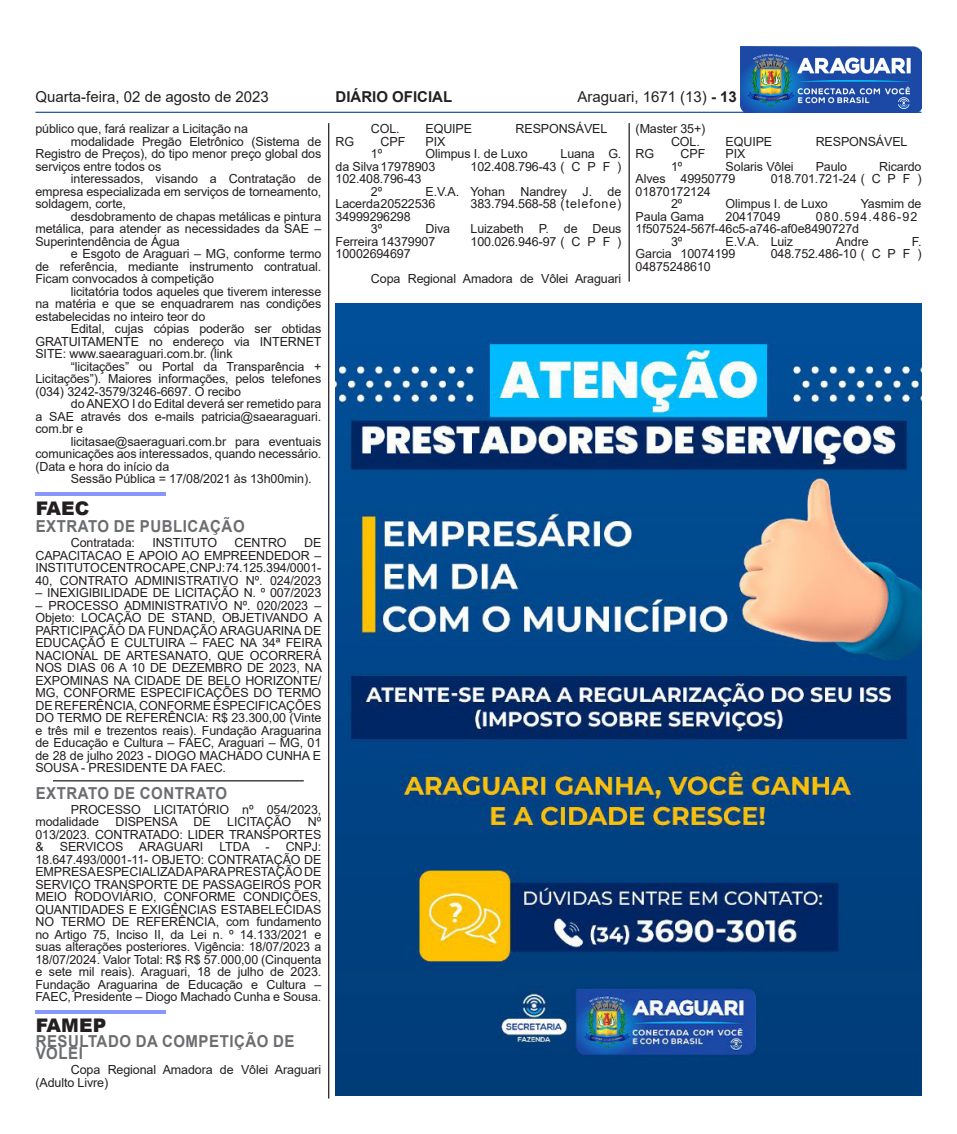
<style>
.page{position:relative;width:957px;height:1134px;background:#fff}
.page>*{position:absolute;margin:0;border:0;box-sizing:border-box;transform-origin:0 0}
.t1{font:900 18.75px "Arial";letter-spacing:.005em;color:#231f20}
.t2{font:700 16.5px/12.5px "Arial";letter-spacing:.035em;color:#6c6d70;scale:.91 1}
.t3{font:15px "Arial";color:#231f20}
.t4{font:700 15px "Arial";color:#231f20}
.t5{font:12.5px/12.5px "Arial";letter-spacing:-.01em;color:#231f20;text-align:justify}
.t6{font:12.5px "Arial";letter-spacing:.03em;color:#231f20}
.s1{font-weight:700}
</style>
<div class="page">
<hr style="left:35px;top:112px;width:886px;height:1px;background:#1c56a5">
<img style="left:741px;top:46px;width:180px;height:66px">
<hr style="left:328px;top:123px;width:1px;height:975px;background:#231f20">
<hr style="left:35px;top:1010px;width:131px;height:4px;background:#8897ff">
<hr style="left:35px;top:492px;width:131px;height:4px;background:#8897ff">
<hr style="left:53px;top:780px;width:251px;height:1px;background:#231f20">
<img style="left:335px;top:304px;width:586px;height:791px">
<hr style="left:628px;top:123px;width:2px;height:159px;background:#231f20">
<p class="t3" style="left:35px;top:87px;width:235px">Quarta-feira, 02 de agosto de 2023</p>
<p class="t4" style="left:335px;top:86px;width:118px">DIÁRIO OFICIAL</p>
<p class="t3" style="left:577px;top:87px;width:161px">Araguari, 1671 (13) <span class="s1">- 13</span></p>
<p class="t5" style="left:35px;top:122px;width:214px">público que, fará realizar a Licitação na</p>
<p class="t5" style="left:35px;top:135px;width:287px;text-indent:35px">modalidade Pregão Eletrônico (Sistema de Registro de Preços), do tipo menor preço global dos serviços entre todos os</p>
<p class="t5" style="left:35px;top:172px;width:287px;text-indent:35px">interessados, visando a Contratação de empresa especializada em serviços de torneamento, soldagem, corte,</p>
<p class="t5" style="left:35px;top:210px;width:287px;text-indent:35px">desdobramento de chapas metálicas e pintura metálica, para atender as necessidades da SAE – Superintendência de Água</p>
<p class="t5" style="left:35px;top:247px;width:287px;text-indent:35px">e Esgoto de Araguari – MG, conforme termo de referência, mediante instrumento contratual.<br>Ficam convocados à competição</p>
<p class="t5" style="left:35px;top:285px;width:287px;text-indent:35px">licitatória todos aqueles que tiverem interesse na matéria e que se enquadrarem nas condições estabelecidas no inteiro teor do</p>
<p class="t5" style="left:35px;top:322px;width:288px;text-indent:35px">Edital, cujas cópias poderão ser obtidas GRATUITAMENTE no endereço via INTERNET SITE: www.saearaguari.com.br. (link</p>
<p class="t5" style="left:35px;top:360px;width:287px;text-indent:35px">“licitações” ou Portal da Transparência + Licitações”). Maiores informações, pelos telefones (034) 3242-3579/3246-6697. O recibo</p>
<p class="t5" style="left:35px;top:397px;width:287px;text-indent:35px">do ANEXO I do Edital deverá ser remetido para a SAE através dos e-mails patricia@saearaguari. com.br e</p>
<p class="t5" style="left:35px;top:435px;width:287px;text-indent:35px">licitasae@saeraguari.com.br para eventuais comunicações aos interessados, quando necessário. (Data e hora do início da</p>
<p class="t5" style="left:71px;top:472px;width:242px">Sessão Pública = 17/08/2021 às 13h00min).</p>
<p class="t1" style="left:36px;top:494px;width:55px">FAEC</p>
<p class="t2" style="left:36px;top:520px;width:231px">EXTRATO DE PUBLICAÇÃO</p>
<p class="t5" style="left:71px;top:536px;width:66px">Contratada:</p>
<p class="t5" style="left:152px;top:536px;width:66px">INSTITUTO</p>
<p class="t5" style="left:234px;top:536px;width:54px">CENTRO</p>
<p class="t5" style="left:35px;top:536px;width:287px;text-indent:269px">DE CAPACITACAO E APOIO AO EMPREENDEDOR – INSTITUTO CENTRO CAPE, CNPJ: 74.125.394/0001- 40, CONTRATO ADMINISTRATIVO Nº. 024/2023</p>
<p class="t5" style="left:35px;top:586px;width:287px">– INEXIGIBILIDADE DE LICITAÇÃO N. º 007/2023</p>
<p class="t5" style="left:35px;top:599px;width:288px">– PROCESSO ADMINISTRATIVO Nº. 020/2023 – Objeto: LOCAÇÃO DE STAND, OBJETIVANDO A PARTICIPAÇÃO DA FUNDAÇÃO ARAGUARINA DE EDUCAÇÃO E CULTUIRA – FAEC NA 34ª FEIRA NACIONAL DE ARTESANATO, QUE OCORRERÁ NOS DIAS 06 A 10 DE DEZEMBRO DE 2023, NA EXPOMINAS NA CIDADE DE BELO HORIZONTE/ MG, CONFORME ESPECIFICAÇÕES DO TERMO DE REFERÊNCIA, CONFORME ESPECIFICAÇÕES DO TERMO DE REFERÊNCIA: R$ 23.300,00 (Vinte e três mil e trezentos reais). Fundação Araguarina de Educação e Cultura – FAEC, Araguari – MG, 01 de 28 de julho 2023 - DIOGO MACHADO CUNHA E SOUSA - PRESIDENTE DA FAEC.</p>
<p class="t2" style="left:36px;top:787px;width:212px">EXTRATO DE CONTRATO</p>
<p class="t5" style="left:35px;top:803px;width:287px;text-indent:35px">PROCESSO LICITATÓRIO nº 054/2023, modalidade</p>
<p class="t5" style="left:115px;top:816px;width:64px">DISPENSA</p>
<p class="t5" style="left:194px;top:816px;width:19px">DE</p>
<p class="t5" style="left:227px;top:816px;width:66px">LICITAÇÃO</p>
<p class="t5" style="left:35px;top:816px;width:287px;text-indent:272px">Nº 013/2023. CONTRATADO: LIDER TRANSPORTES &amp;</p>
<p class="t5" style="left:60px;top:841px;width:145px">SERVICOS ARAGUARI</p>
<p class="t5" style="left:219px;top:841px;width:52px">LTDA -</p>
<p class="t5" style="left:35px;top:841px;width:287px;text-indent:250px">CNPJ:<br>18.647.493/0001-11- OBJETO: CONTRATAÇÃO DE EMPRESA ESPECIALIZADA PARA PRESTAÇÃO DE SERVIÇO TRANSPORTE DE PASSAGEIROS POR MEIO RODOVIÁRIO, CONFORME CONDIÇÕES, QUANTIDADES E EXIGÊNCIAS ESTABELECIDAS NO TERMO DE REFERÊNCIA, com fundamento no Artigo 75, Inciso II, da Lei n. º 14.133/2021 e suas alterações posteriores. Vigência: 18/07/2023 a 18/07/2024. Valor Total: R$ R$ 57.000,00 (Cinquenta e sete mil reais). Araguari, 18 de julho de 2023.<br>Fundação Araguarina de Educação e Cultura – FAEC, Presidente – Diogo Machado Cunha e Sousa.</p>
<p class="t1" style="left:36px;top:1011px;width:72px">FAMEP</p>
<p class="t2" style="left:36px;top:1035px;width:286px">RESULTADO DA COMPETIÇÃO DE<br>VOLEI</p>
<p class="t5" style="left:35px;top:1063px;width:287px;text-indent:35px">Copa Regional Amadora de Vôlei Araguari (Adulto Livre)</p>
<p class="t5" style="left:371px;top:122px;width:30px">COL.</p>
<p class="t5" style="left:425px;top:122px;width:48px">EQUIPE</p>
<p class="t5" style="left:515px;top:122px;width:93px">RESPONSÁVEL</p>
<p class="t5" style="left:335px;top:135px;width:20px">RG</p>
<p class="t5" style="left:380px;top:135px;width:26px">CPF</p>
<p class="t5" style="left:425px;top:135px;width:21px">PIX</p>
<p class="t5" style="left:371px;top:147px;width:13px">1º</p>
<p class="t5" style="left:425px;top:147px;width:104px">Olimpus I. de Luxo</p>
<p class="t5" style="left:560px;top:147px;width:62px">Luana G.</p>
<p class="t5" style="left:335px;top:160px;width:101px">da Silva17978903</p>
<p class="t5" style="left:470px;top:160px;width:152px">102.408.796-43 ( C P F )</p>
<p class="t5" style="left:335px;top:172px;width:87px">102.408.796-43</p>
<p class="t5" style="left:371px;top:185px;width:13px">2º</p>
<p class="t5" style="left:335px;top:185px;width:287px;text-indent:90px">E.V.A. Yohan Nandrey J. de<br>Lacerda20522536</p>
<p class="t6" style="left:470px;top:195px;width:152px">383.794.568-58 (telefone)</p>
<p class="t5" style="left:335px;top:210px;width:77px">34999296298</p>
<p class="t5" style="left:371px;top:222px;width:13px">3º</p>
<p class="t5" style="left:425px;top:222px;width:26px">Diva</p>
<p class="t5" style="left:470px;top:222px;width:152px">Luizabeth P. de Deus</p>
<p class="t5" style="left:335px;top:235px;width:101px">Ferreira 14379907</p>
<p class="t5" style="left:470px;top:235px;width:152px">100.026.946-97 ( C P F )</p>
<p class="t5" style="left:335px;top:247px;width:77px">10002694697</p>
<p class="t5" style="left:371px;top:272px;width:252px">Copa Regional Amadora de Vôlei Araguari</p>
<p class="t5" style="left:635px;top:122px;width:71px">(Master 35+)</p>
<p class="t5" style="left:671px;top:135px;width:30px">COL.</p>
<p class="t5" style="left:725px;top:135px;width:48px">EQUIPE</p>
<p class="t5" style="left:815px;top:135px;width:93px">RESPONSÁVEL</p>
<p class="t5" style="left:635px;top:147px;width:20px">RG</p>
<p class="t5" style="left:680px;top:147px;width:26px">CPF</p>
<p class="t5" style="left:725px;top:147px;width:21px">PIX</p>
<p class="t5" style="left:671px;top:160px;width:13px">1º</p>
<p class="t5" style="left:725px;top:160px;width:69px">Solaris Vôlei</p>
<p class="t5" style="left:815px;top:160px;width:33px">Paulo</p>
<p class="t5" style="left:879px;top:160px;width:44px">Ricardo</p>
<p class="t5" style="left:635px;top:172px;width:101px">Alves 49950779</p>
<p class="t5" style="left:770px;top:172px;width:152px">018.701.721-24 ( C P F )</p>
<p class="t5" style="left:635px;top:185px;width:77px">01870172124</p>
<p class="t5" style="left:671px;top:197px;width:13px">2º</p>
<p class="t5" style="left:725px;top:197px;width:104px">Olimpus I. de Luxo</p>
<p class="t5" style="left:860px;top:197px;width:62px">Yasmim de</p>
<p class="t5" style="left:635px;top:210px;width:70px">Paula Gama</p>
<p class="t5" style="left:725px;top:210px;width:56px">20417049</p>
<p class="t5" style="left:635px;top:210px;width:283px;text-indent:180px">080.594.486-92<br>1f507524-567f-46c5-a746-af0e8490727d</p>
<p class="t5" style="left:671px;top:235px;width:13px">3º</p>
<p class="t5" style="left:725px;top:235px;width:69px">E.V.A. Luiz</p>
<p class="t5" style="left:836px;top:235px;width:34px">Andre</p>
<p class="t5" style="left:912px;top:235px;width:11px">F.</p>
<p class="t5" style="left:635px;top:247px;width:101px">Garcia 10074199</p>
<p class="t5" style="left:770px;top:247px;width:152px">048.752.486-10 ( C P F )</p>
<p class="t5" style="left:635px;top:260px;width:77px">04875248610</p>
</div>
